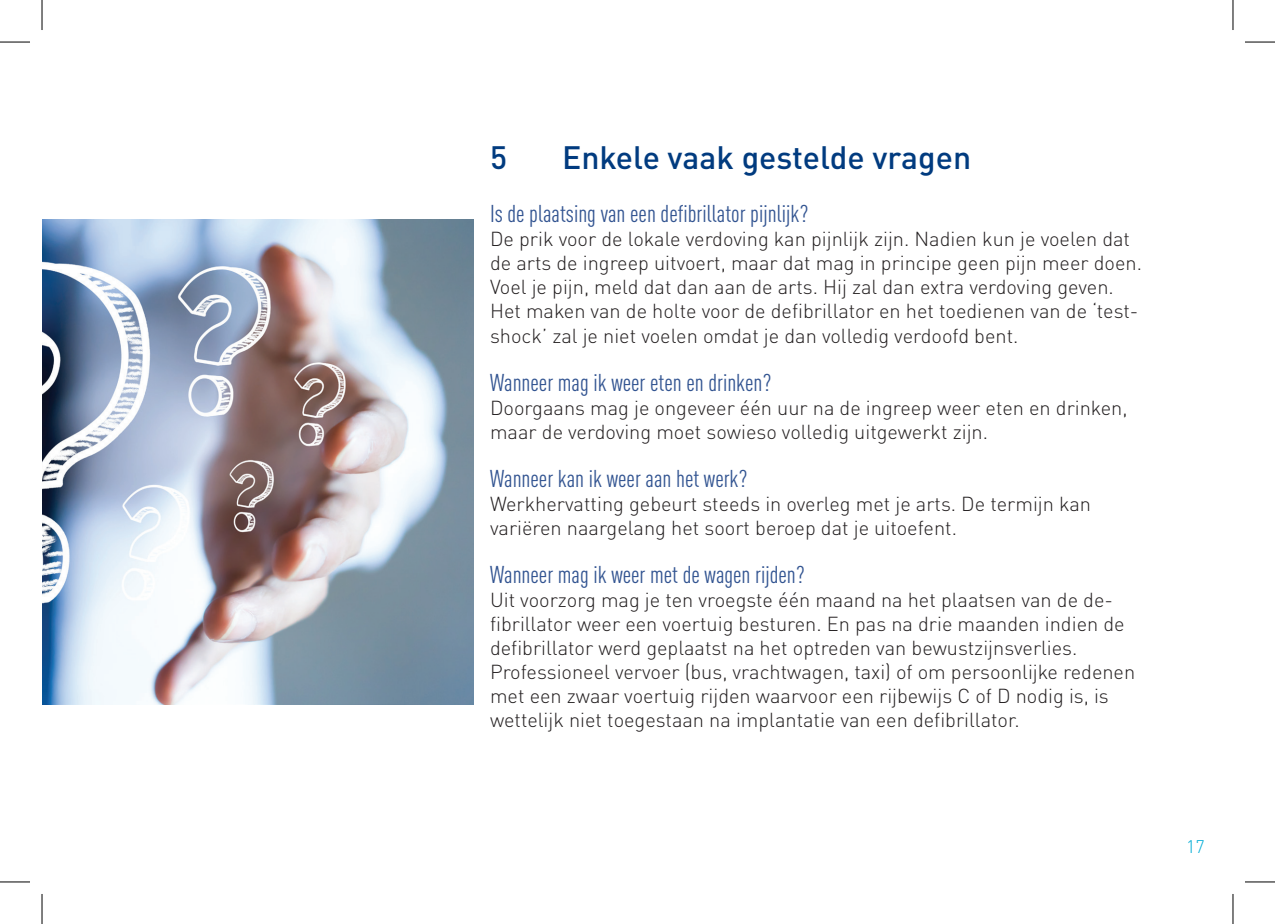
<style>
.page{position:relative;width:1275px;height:924px;background:#fff}
.page>*{position:absolute;margin:0;border:0;box-sizing:border-box;transform-origin:0 0}
.t1{font:500 32px "DINOT";color:#013b7f}
.t2{font:condensed 24px "DINOT";color:#325491}
.t3{font:300 20px/24px "DINOT";color:#231f20}
.t4{font:300 18px "DINOT";color:#00acd5}
</style>
<div class="page">
<img style="left:42px;top:219px;width:431px;height:485px">
<hr style="left:0;top:42px;width:30px;height:1px;background:#000">
<hr style="left:1245px;top:42px;width:30px;height:1px;background:#000">
<hr style="left:0;top:881px;width:30px;height:1px;background:#000">
<hr style="left:1245px;top:881px;width:30px;height:1px;background:#000">
<hr style="left:42px;top:0;width:1px;height:30px;background:#000">
<hr style="left:42px;top:893px;width:1px;height:30px;background:#000">
<hr style="left:1232px;top:0;width:1px;height:30px;background:#000">
<hr style="left:1232px;top:893px;width:1px;height:30px;background:#000">
<h1 class="t1" style="left:490px;top:136px;width:19px">5</h1>
<h1 class="t1" style="left:562px;top:136px;width:411px">Enkele vaak gestelde vragen</h1>
<p class="t2" style="left:490px;top:200px;width:320px">Is de plaatsing van een defibrillator pijnlijk?</p>
<p class="t3" style="left:490px;top:227px;width:653px">De prik voor de lokale verdoving kan pijnlijk zijn. Nadien kun je voelen dat de arts de ingreep uitvoert, maar dat mag in principe geen pijn meer doen.<br>Voel je pijn, meld dat dan aan de arts. Hij zal dan extra verdoving geven.<br>Het maken van de holte voor de defibrillator en het toedienen van de ‘test&shy;shock’ zal je niet voelen omdat je dan volledig verdoofd bent.</p>
<p class="t2" style="left:490px;top:368px;width:283px">Wanneer mag ik weer eten en drinken?</p>
<p class="t3" style="left:490px;top:395px;width:639px">Doorgaans mag je ongeveer één uur na de ingreep weer eten en drinken, maar de verdoving moet sowieso volledig uitgewerkt zijn.</p>
<p class="t2" style="left:490px;top:464px;width:259px">Wanneer kan ik weer aan het werk?</p>
<p class="t3" style="left:490px;top:491px;width:602px">Werkhervatting gebeurt steeds in overleg met je arts. De termijn kan variëren naargelang het soort beroep dat je uitoefent.</p>
<p class="t2" style="left:490px;top:560px;width:316px">Wanneer mag ik weer met de wagen rijden?</p>
<p class="t3" style="left:490px;top:587px;width:647px">Uit voorzorg mag je ten vroegste één maand na het plaatsen van de de&shy;fibrillator weer een voertuig besturen. En pas na drie maanden indien de defibrillator werd geplaatst na het optreden van bewustzijnsverlies.<br>Professioneel vervoer (bus, vrachtwagen, taxi) of om persoonlijke redenen met een zwaar voertuig rijden waarvoor een rijbewijs C of D nodig is, is wettelijk niet toegestaan na implantatie van een defibrillator.</p>
<p class="t4" style="left:1186px;top:835px;width:20px">17</p>
</div>
